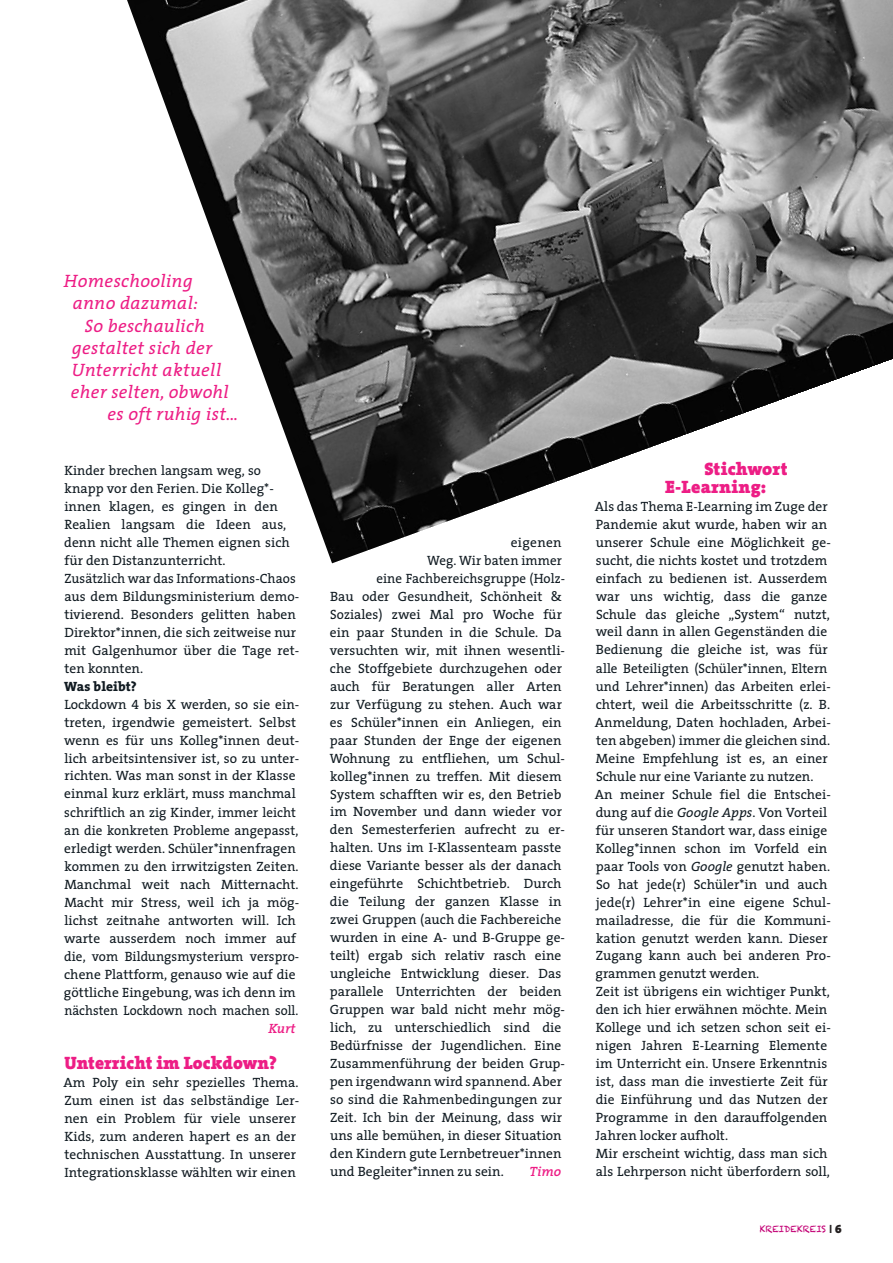
<style>
.page{position:relative;width:893px;height:1263px;background:#fff}
.page>*{position:absolute;margin:0;border:0;box-sizing:border-box;transform-origin:0 0}
.t1{font:italic 18px "The Serif";letter-spacing:.02em;color:#ed1d85}
.t2{font:900 18px/18px "The Serif";letter-spacing:.005em;color:#ed1d85}
.t3{font:13.5px/18px "The Serif";letter-spacing:.005em;color:#101a21}
.t4{font:italic 600 13.5px "The Serif";color:#ed1d85}
.t5{font:9px "Chalkduster";letter-spacing:-.01em;color:#c30175}
.s1{font-weight:800}
.s2{font-family:"The Serif Expert"}
.s3{font-style:italic}
.s4{font-family:"The Sans";font-weight:700;font-size:12px;color:#231f20}
.s5{font-family:"The Serif Black Expert";font-size:12px;color:#231f20}
</style>
<div class="page">
<img style="left:127px;top:0;width:766px;height:563px">
<h1 class="t1" style="left:64px;top:266px;width:131px">Homeschooling</h1>
<h1 class="t1" style="left:73px;top:288px;width:127px">anno dazumal:</h1>
<h1 class="t1" style="left:85px;top:311px;width:121px">So beschaulich</h1>
<h1 class="t1" style="left:72px;top:333px;width:142px">gestaltet sich der</h1>
<h1 class="t1" style="left:72px;top:355px;width:151px">Unterricht aktuell</h1>
<h1 class="t1" style="left:71px;top:377px;width:160px">eher selten, obwohl</h1>
<h1 class="t1" style="left:108px;top:399px;width:132px">es oft ruhig ist...</h1>
<p class="t3" style="left:64px;top:460px;width:237px">Kinder brechen langsam weg, so knapp vor den Ferien. Die Kolleg*- innen klagen, es gingen in den<br>Realien langsam die Ideen aus, denn nicht alle Themen eignen sich für den Distanzunterricht.<br>Zusätzlich war das Informations-Chaos aus dem Bildungsministerium demo&shy;tivierend. Besonders gelitten haben<br>Direktor*innen, die sich zeitweise nur mit Galgenhumor über die Tage ret&shy;ten konnten.</p>
<p class="t3" style="left:64px;top:676px;width:237px"><span class="s1">Was bleibt?<br></span>Lockdown <span class="s2">4</span> bis X werden, so sie ein&shy;treten, irgendwie gemeistert. Selbst wenn es für uns Kolleg*innen deut&shy;lich arbeitsintensiver ist, so zu unter&shy;richten. Was man sonst in der Klasse einmal kurz erklärt, muss manchmal schriftlich an zig Kinder, immer leicht an die konkreten Probleme angepasst, erledigt werden. Schüler*innenfragen kommen zu den irrwitzigsten Zeiten.<br>Manchmal weit nach Mitternacht.<br>Macht mir Stress, weil ich ja mög&shy;lichst zeitnahe antworten will. Ich warte ausserdem noch immer auf die, vom Bildungsmysterium verspro&shy;chene Plattform, genauso wie auf die göttliche Eingebung, was ich denn im nächsten Lockdown noch machen soll.</p>
<p class="t4" style="left:268px;top:1017px;width:29px">Kurt</p>
<h1 class="t2" style="left:64px;top:1053px;width:214px">Unterricht im Lockdown?</h1>
<p class="t3" style="left:63px;top:1072px;width:237px">Am Poly ein sehr spezielles Thema.<br>Zum einen ist das selbständige Ler&shy;nen ein Problem für viele unserer Kids, zum anderen hapert es an der technischen Ausstattung. In unserer Integrationsklasse wählten wir einen</p>
<p class="t3" style="left:511px;top:532px;width:52px">eigenen</p>
<p class="t3" style="left:427px;top:550px;width:136px">Weg. Wir baten immer</p>
<p class="t3" style="left:376px;top:568px;width:190px">eine Fachbereichsgruppe (Holz-</p>
<p class="t3" style="left:330px;top:586px;width:233px">Bau oder Gesundheit, Schönheit &amp;</p>
<p class="t3" style="left:330px;top:604px;width:233px">Soziales) zwei Mal pro Woche für</p>
<p class="t3" style="left:330px;top:622px;width:233px">ein paar Stunden in die Schule. Da</p>
<p class="t3" style="left:330px;top:640px;width:237px">versuchten wir, mit ihnen wesentli-</p>
<p class="t3" style="left:330px;top:658px;width:233px">che Stoffgebiete durchzugehen oder</p>
<p class="t3" style="left:330px;top:676px;width:233px">auch für Beratungen aller Arten</p>
<p class="t3" style="left:330px;top:694px;width:233px">zur Verfügung zu stehen. Auch war</p>
<p class="t3" style="left:330px;top:712px;width:233px">es Schüler*innen ein Anliegen, ein</p>
<p class="t3" style="left:330px;top:730px;width:233px">paar Stunden der Enge der eigenen</p>
<p class="t3" style="left:330px;top:748px;width:237px">Wohnung zu entfliehen, um Schul-</p>
<p class="t3" style="left:330px;top:766px;width:233px">kolleg*innen zu treffen. Mit diesem</p>
<p class="t3" style="left:330px;top:784px;width:233px">System schafften wir es, den Betrieb</p>
<p class="t3" style="left:330px;top:802px;width:233px">im November und dann wieder vor</p>
<p class="t3" style="left:330px;top:820px;width:237px">den Semesterferien aufrecht zu er-</p>
<p class="t3" style="left:330px;top:838px;width:233px">halten. Uns im I-Klassenteam passte</p>
<p class="t3" style="left:330px;top:856px;width:233px">diese Variante besser als der danach</p>
<p class="t3" style="left:330px;top:874px;width:233px">eingeführte Schichtbetrieb. Durch</p>
<p class="t3" style="left:330px;top:892px;width:233px">die Teilung der ganzen Klasse in</p>
<p class="t3" style="left:330px;top:910px;width:233px">zwei Gruppen (auch die Fachbereiche</p>
<p class="t3" style="left:330px;top:928px;width:237px">wurden in eine A- und B-Gruppe ge-</p>
<p class="t3" style="left:330px;top:946px;width:233px">teilt) ergab sich relativ rasch eine</p>
<p class="t3" style="left:330px;top:964px;width:233px">ungleiche Entwicklung dieser. Das</p>
<p class="t3" style="left:330px;top:982px;width:233px">parallele Unterrichten der beiden</p>
<p class="t3" style="left:330px;top:1000px;width:237px">Gruppen war bald nicht mehr mög-</p>
<p class="t3" style="left:330px;top:1018px;width:233px">lich, zu unterschiedlich sind die</p>
<p class="t3" style="left:330px;top:1036px;width:233px">Bedürfnisse der Jugendlichen. Eine</p>
<p class="t3" style="left:330px;top:1054px;width:236px">Zusammenführung der beiden Grup-</p>
<p class="t3" style="left:330px;top:1072px;width:234px">pen irgendwann wird spannend. Aber</p>
<p class="t3" style="left:330px;top:1090px;width:233px">so sind die Rahmenbedingungen zur</p>
<p class="t3" style="left:330px;top:1108px;width:233px">Zeit. Ich bin der Meinung, dass wir</p>
<p class="t3" style="left:330px;top:1126px;width:233px">uns alle bemühen, in dieser Situation</p>
<p class="t3" style="left:330px;top:1144px;width:233px">den Kindern gute Lernbetreuer*innen</p>
<p class="t3" style="left:330px;top:1162px;width:175px">und Begleiter*innen zu sein.</p>
<p class="t4" style="left:530px;top:1160px;width:33px">Timo</p>
<h1 class="t2" style="left:665px;top:459px;width:124px;text-indent:39px">Stichwort<br>E-Learning:</h1>
<p class="t3" style="left:595px;top:496px;width:237px">Als das Thema E-Learning im Zuge der Pandemie akut wurde, haben wir an unserer Schule eine Möglichkeit ge&shy;sucht, die nichts kostet und trotzdem einfach zu bedienen ist. Ausserdem war uns wichtig, dass die ganze Schule das gleiche „System“ nutzt, weil dann in allen Gegenständen die Bedienung die gleiche ist, was für alle Beteiligten (Schüler*innen, Eltern und Lehrer*innen) das Arbeiten erlei&shy;chtert, weil die Arbeitsschritte (z. B.<br>Anmeldung, Daten hochladen, Arbei&shy;ten abgeben) immer die gleichen sind.<br>Meine Empfehlung ist es, an einer Schule nur eine Variante zu nutzen.<br>An meiner Schule fiel die Entschei&shy;dung auf die <span class="s3">Google Apps</span>. Von Vorteil für unseren Standort war, dass einige Kolleg*innen schon im Vorfeld ein paar Tools von <span class="s3">Google</span> genutzt haben.<br>So hat jede(r) Schüler*in und auch jede(r) Lehrer*in eine eigene Schul&shy;mailadresse, die für die Kommuni&shy;kation genutzt werden kann. Dieser Zugang kann auch bei anderen Pro&shy;grammen genutzt werden.<br>Zeit ist übrigens ein wichtiger Punkt, den ich hier erwähnen möchte. Mein Kollege und ich setzen schon seit ei&shy;nigen Jahren E-Learning Elemente im Unterricht ein. Unsere Erkenntnis ist, dass man die investierte Zeit für die Einführung und das Nutzen der Programme in den darauffolgenden Jahren locker aufholt.<br>Mir erscheint wichtig, dass man sich als Lehrperson nicht überfordern soll,</p>
<p class="t5" style="left:760px;top:1224px;width:83px">KREIDEKREIS <span class="s4">I</span> <span class="s5">6</span></p>
</div>
